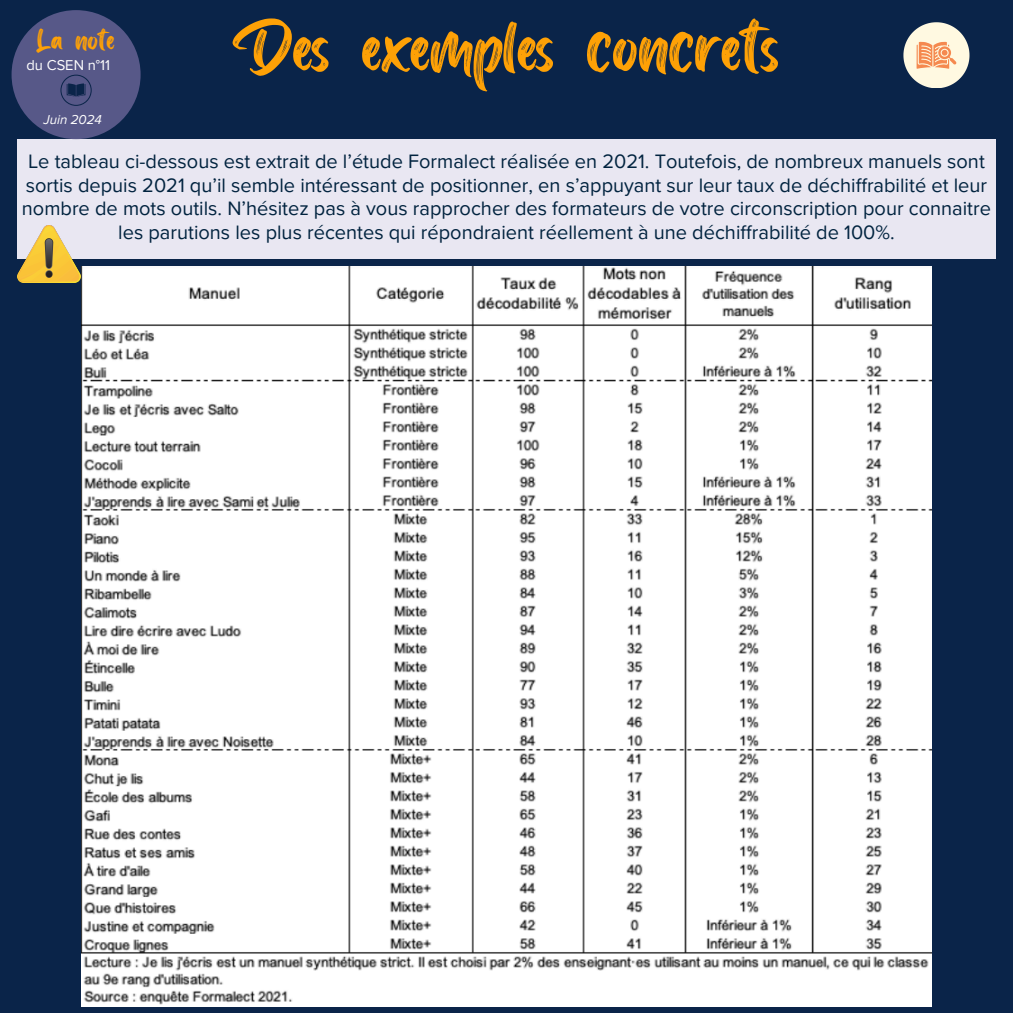
<style>
.page{position:relative;width:1013px;height:1013px;background:#fff}
.page>*{position:absolute;margin:0;border:0;box-sizing:border-box;transform-origin:0 0}
.t1{font:77.88px "Redkits";color:#fea106}
.t2{font:31.5px "Redkits";color:#fea106}
.t3{font:20px/23.5px "Proxima Nova";color:#01233f;text-align:center}
.t4{font:14.75px "Proxima Nova";color:#fff}
.t5{font:italic 13.25px "Proxima Nova";color:#fff}
</style>
<div class="page">
<div style="left:0;top:0;width:1012px;height:1012px;background:#0a2449"></div>
<svg style="left:903px;top:22px;width:66px;height:66px"></svg>
<img style="left:81px;top:266px;width:850px;height:740px">
<div style="left:17px;top:139px;width:978px;height:119px;background:#e9e7f2"></div>
<img style="left:17px;top:226px;width:64px;height:57px">
<div style="left:12px;top:10px;width:129px;height:129px;background:#575888;border-radius:50%"></div>
<svg style="left:60px;top:75px;width:31px;height:31px"></svg>
<p class="t2" style="left:36px;top:19px;width:80px">La note</p>
<h1 class="t4" style="left:26px;top:56px;width:85px">du CSEN n°11</h1>
<h3 class="t5" style="left:43px;top:112px;width:60px">Juin 2024</h3>
<p class="t1" style="left:232px;top:-4px;width:549px">Des exemples concrets</p>
<p class="t3" style="left:22px;top:150px;width:970px">Le tableau ci-dessous est extrait de l’étude Formalect réalisée en 2021. Toutefois, de nombreux manuels sont sortis depuis 2021 qu’il semble intéressant de positionner, en s’appuyant sur leur taux de déchiffrabilité et leur nombre de mots outils. N’hésitez pas à vous rapprocher des formateurs de votre circonscription pour connaitre les parutions les plus récentes qui répondraient réellement à une déchiffrabilité de 100%.</p>
</div>
